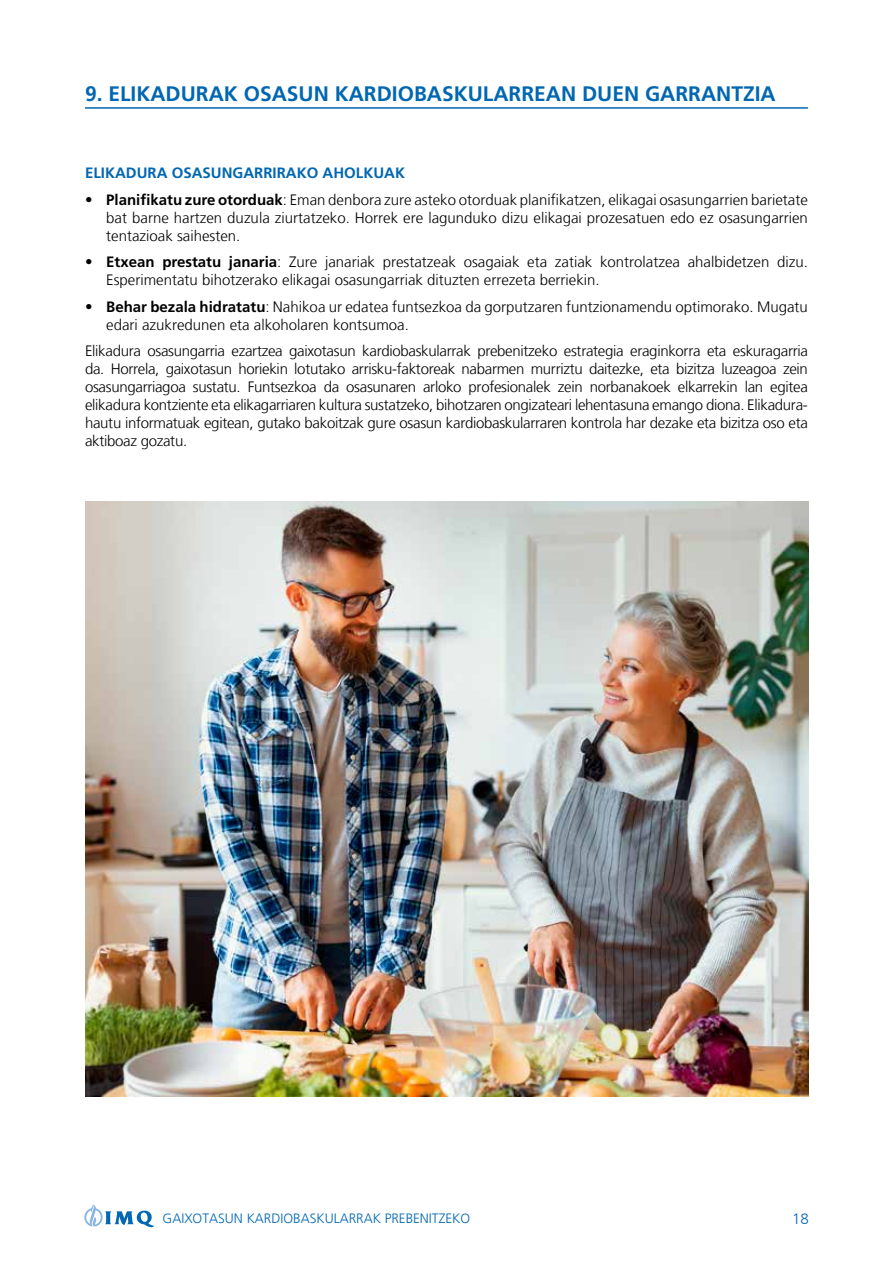
<style>
.page{position:relative;width:893px;height:1263px;background:#fff}
.page>*{position:absolute;margin:0;border:0;box-sizing:border-box;transform-origin:0 0}
.t1{font:700 21px "Frutiger LT Std";color:#0067b2}
.t2{font:300 15px/18px "Frutiger LT";color:#000;text-align:justify}
.t3{font:700 15px "Frutiger LT Std";color:#0067b2}
.t4{font:300 15px "Frutiger LT";color:#0067b2}
.t5{font:300 13.5px "Frutiger LT";color:#0067b2}
.s1{font-family:"Frutiger LT Std";font-weight:700}
</style>
<div class="page">
<svg style="left:84px;top:1204px;width:70px;height:24px"></svg>
<img style="left:85px;top:502px;width:724px;height:595px">
<hr style="left:85px;top:107px;width:723px;height:2px;background:#0067b2">
<h1 class="t1" style="left:85px;top:81px;width:692px">9. ELIKADURAK OSASUN KARDIOBASKULARREAN DUEN GARRANTZIA</h1>
<p class="t3" style="left:85px;top:164px;width:322px">ELIKADURA OSASUNGARRIRAKO AHOLKUAK</p>
<p class="t2" style="left:106px;top:191px;width:703px;text-indent:-21px">• <span class="s1">Planifikatu zure otorduak</span>: Eman denbora zure asteko otorduak planifikatzen, elikagai osasungarrien barietate bat barne hartzen duzula ziurtatzeko. Horrek ere lagunduko dizu elikagai prozesatuen edo ez osasungarrien tentazioak saihesten.</p>
<p class="t2" style="left:106px;top:253px;width:703px;text-indent:-21px">• <span class="s1">Etxean prestatu janaria</span>: Zure janariak prestatzeak osagaiak eta zatiak kontrolatzea ahalbidetzen dizu.<br>Esperimentatu bihotzerako elikagai osasungarriak dituzten errezeta berriekin.</p>
<p class="t2" style="left:106px;top:298px;width:703px;text-indent:-21px">• <span class="s1">Behar bezala hidratatu</span>: Nahikoa ur edatea funtsezkoa da gorputzaren funtzionamendu optimorako. Mugatu edari azukredunen eta alkoholaren kontsumoa.</p>
<p class="t2" style="left:85px;top:342px;width:724px">Elikadura osasungarria ezartzea gaixotasun kardiobaskularrak prebenitzeko estrategia eraginkorra eta eskuragarria da. Horrela, gaixotasun horiekin lotutako arrisku-faktoreak nabarmen murriztu daitezke, eta bizitza luzeagoa zein osasungarriagoa sustatu. Funtsezkoa da osasunaren arloko profesionalek zein norbanakoek elkarrekin lan egitea elikadura kontziente eta elikagarriaren kultura sustatzeko, bihotzaren ongizateari lehentasuna emango diona. Elikadura&shy;hautu informatuak egitean, gutako bakoitzak gure osasun kardiobaskularraren kontrola har dezake eta bizitza oso eta aktiboaz gozatu.</p>
<p class="t5" style="left:163px;top:1210px;width:309px">GAIXOTASUN KARDIOBASKULARRAK PREBENITZEKO</p>
<p class="t4" style="left:792px;top:1210px;width:18px">18</p>
</div>
